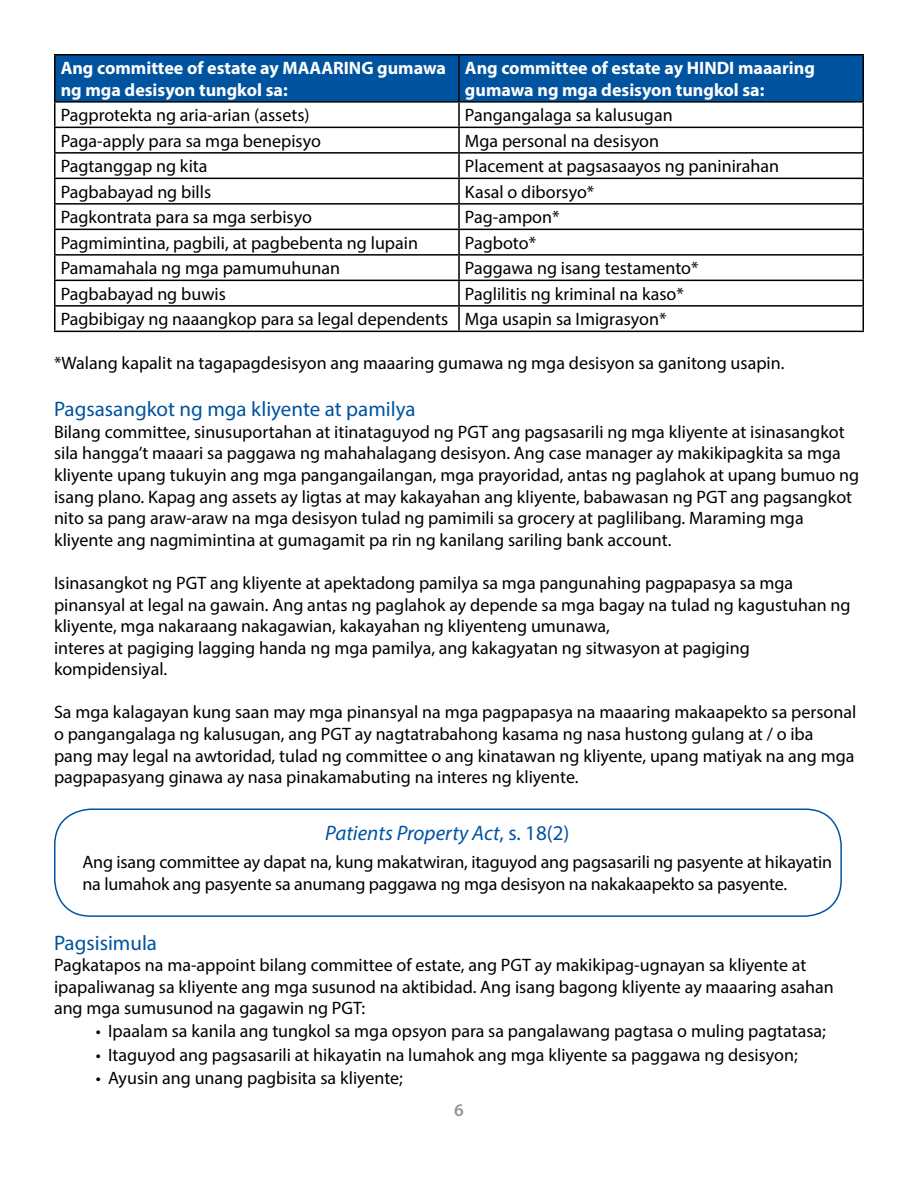
<style>
.page{position:relative;width:918px;height:1188px;background:#fff}
.page>*{position:absolute;margin:0;border:0;box-sizing:border-box;transform-origin:0 0}
.t1{font:21px "Myriad Pro";color:#00539f}
.t2{font:italic 21px "Myriad Pro";color:#0054a4}
.t3{font:18px/21.6px "Myriad Pro";color:#000}
.t4{font:700 18px/21.6px "Myriad Pro";color:#fff}
.t5{font:600 18px "Myriad Pro";color:#939598}
.s1{font-style:normal}
</style>
<div class="page">
<div style="left:56px;top:56px;width:806px;height:45px;background:#00539f"></div>
<hr style="left:54px;top:54px;width:405px;height:2px;background:#000">
<hr style="left:54px;top:56px;width:2px;height:45px;background:#000">
<hr style="left:459px;top:54px;width:405px;height:2px;background:#000">
<hr style="left:458px;top:56px;width:2px;height:45px;background:#000">
<hr style="left:862px;top:56px;width:2px;height:45px;background:#000">
<hr style="left:54px;top:101px;width:405px;height:2px;background:#000">
<hr style="left:54px;top:103px;width:2px;height:24px;background:#000">
<hr style="left:459px;top:101px;width:405px;height:2px;background:#000">
<hr style="left:458px;top:103px;width:2px;height:24px;background:#000">
<hr style="left:862px;top:103px;width:2px;height:24px;background:#000">
<hr style="left:54px;top:127px;width:405px;height:1px;background:#000">
<hr style="left:54px;top:128px;width:2px;height:24px;background:#000">
<hr style="left:459px;top:127px;width:405px;height:1px;background:#000">
<hr style="left:458px;top:128px;width:2px;height:24px;background:#000">
<hr style="left:862px;top:128px;width:2px;height:24px;background:#000">
<hr style="left:54px;top:152px;width:405px;height:2px;background:#000">
<hr style="left:54px;top:154px;width:2px;height:24px;background:#000">
<hr style="left:459px;top:152px;width:405px;height:2px;background:#000">
<hr style="left:458px;top:154px;width:2px;height:24px;background:#000">
<hr style="left:862px;top:154px;width:2px;height:24px;background:#000">
<hr style="left:54px;top:178px;width:405px;height:1px;background:#000">
<hr style="left:54px;top:179px;width:2px;height:24px;background:#000">
<hr style="left:459px;top:178px;width:405px;height:1px;background:#000">
<hr style="left:458px;top:179px;width:2px;height:24px;background:#000">
<hr style="left:862px;top:179px;width:2px;height:24px;background:#000">
<hr style="left:54px;top:203px;width:405px;height:2px;background:#000">
<hr style="left:54px;top:205px;width:2px;height:24px;background:#000">
<hr style="left:459px;top:203px;width:405px;height:2px;background:#000">
<hr style="left:458px;top:205px;width:2px;height:24px;background:#000">
<hr style="left:862px;top:205px;width:2px;height:24px;background:#000">
<hr style="left:54px;top:229px;width:405px;height:1px;background:#000">
<hr style="left:54px;top:230px;width:2px;height:24px;background:#000">
<hr style="left:459px;top:229px;width:405px;height:1px;background:#000">
<hr style="left:458px;top:230px;width:2px;height:24px;background:#000">
<hr style="left:862px;top:230px;width:2px;height:24px;background:#000">
<hr style="left:54px;top:254px;width:405px;height:2px;background:#000">
<hr style="left:54px;top:256px;width:2px;height:24px;background:#000">
<hr style="left:459px;top:254px;width:405px;height:2px;background:#000">
<hr style="left:458px;top:256px;width:2px;height:24px;background:#000">
<hr style="left:862px;top:256px;width:2px;height:24px;background:#000">
<hr style="left:54px;top:280px;width:405px;height:1px;background:#000">
<hr style="left:54px;top:281px;width:2px;height:24px;background:#000">
<hr style="left:459px;top:280px;width:405px;height:1px;background:#000">
<hr style="left:458px;top:281px;width:2px;height:24px;background:#000">
<hr style="left:862px;top:281px;width:2px;height:24px;background:#000">
<hr style="left:54px;top:305px;width:405px;height:2px;background:#000">
<hr style="left:54px;top:307px;width:2px;height:24px;background:#000">
<hr style="left:459px;top:305px;width:405px;height:2px;background:#000">
<hr style="left:458px;top:307px;width:2px;height:24px;background:#000">
<hr style="left:862px;top:307px;width:2px;height:24px;background:#000">
<hr style="left:54px;top:331px;width:405px;height:1px;background:#000">
<hr style="left:459px;top:331px;width:405px;height:1px;background:#000">
<div style="left:54px;top:808px;width:788px;height:109px;border:2px solid #0054a4;border-radius:36px"></div>
<p class="t4" style="left:61px;top:57px;width:387px">Ang committee of estate ay MAAARING gumawa ng mga desisyon tungkol sa:</p>
<p class="t4" style="left:465px;top:57px;width:351px">Ang committee of estate ay HINDI maaaring gumawa ng mga desisyon tungkol sa:</p>
<p class="t3" style="left:61px;top:104px;width:250px">Pagprotekta ng aria-arian (assets)</p>
<p class="t3" style="left:465px;top:104px;width:209px">Pangangalaga sa kalusugan</p>
<p class="t3" style="left:61px;top:130px;width:262px">Paga-apply para sa mga benepisyo</p>
<p class="t3" style="left:465px;top:130px;width:196px">Mga personal na desisyon</p>
<p class="t3" style="left:61px;top:155px;width:148px">Pagtanggap ng kita</p>
<p class="t3" style="left:465px;top:155px;width:316px">Placement at pagsasaayos ng paninirahan</p>
<p class="t3" style="left:61px;top:181px;width:152px">Pagbabayad ng bills</p>
<p class="t3" style="left:465px;top:181px;width:131px">Kasal o diborsyo*</p>
<p class="t3" style="left:61px;top:206px;width:253px">Pagkontrata para sa mga serbisyo</p>
<p class="t3" style="left:465px;top:206px;width:96px">Pag-ampon*</p>
<p class="t3" style="left:61px;top:232px;width:359px">Pagmimintina, pagbili, at pagbebenta ng lupain</p>
<p class="t3" style="left:465px;top:232px;width:73px">Pagboto*</p>
<p class="t3" style="left:61px;top:257px;width:281px">Pamamahala ng mga pamumuhunan</p>
<p class="t3" style="left:465px;top:257px;width:235px">Paggawa ng isang testamento*</p>
<p class="t3" style="left:61px;top:283px;width:167px">Pagbabayad ng buwis</p>
<p class="t3" style="left:61px;top:281px;width:625px;line-height:25.5px;text-indent:404px">Paglilitis ng kriminal na kaso*<br>Pagbibigay ng naaangkop para sa legal dependents Mga usapin sa Imigrasyon*</p>
<p class="t3" style="left:54px;top:352px;width:732px">*Walang kapalit na tagapagdesisyon ang maaaring gumawa ng mga desisyon sa ganitong usapin.</p>
<p class="t1" style="left:54px;top:396px;width:363px">Pagsasangkot ng mga kliyente at pamilya</p>
<p class="t3" style="left:54px;top:421px;width:807px">Bilang committee, sinusuportahan at itinataguyod ng PGT ang pagsasarili ng mga kliyente at isinasangkot sila hangga’t maaari sa paggawa ng mahahalagang desisyon. Ang case manager ay makikipagkita sa mga kliyente upang tukuyin ang mga pangangailangan, mga prayoridad, antas ng paglahok at upang bumuo ng isang plano. Kapag ang assets ay ligtas at may kakayahan ang kliyente, babawasan ng PGT ang pagsangkot nito sa pang araw-araw na mga desisyon tulad ng pamimili sa grocery at paglilibang. Maraming mga kliyente ang nagmimintina at gumagamit pa rin ng kanilang sariling bank account.</p>
<p class="t3" style="left:54px;top:572px;width:798px">Isinasangkot ng PGT ang kliyente at apektadong pamilya sa mga pangunahing pagpapasya sa mga pinansyal at legal na gawain. Ang antas ng paglahok ay depende sa mga bagay na tulad ng kagustuhan ng kliyente, mga nakaraang nakagawian, kakayahan ng kliyenteng umunawa,<br>interes at pagiging lagging handa ng mga pamilya, ang kakagyatan ng sitwasyon at pagiging kompidensiyal.</p>
<p class="t3" style="left:54px;top:701px;width:804px">Sa mga kalagayan kung saan may mga pinansyal na mga pagpapasya na maaaring makaapekto sa personal o pangangalaga ng kalusugan, ang PGT ay nagtatrabahong kasama ng nasa hustong gulang at / o iba pang may legal na awtoridad, tulad ng committee o ang kinatawan ng kliyente, upang matiyak na ang mga pagpapasyang ginawa ay nasa pinakamabuting na interes ng kliyente.</p>
<p class="t2" style="left:325px;top:820px;width:246px">Patients Property Act<span class="s1">, s. 18(2)</span></p>
<p class="t3" style="left:82px;top:851px;width:751px">Ang isang committee ay dapat na, kung makatwiran, itaguyod ang pagsasarili ng pasyente at hikayatin na lumahok ang pasyente sa anumang paggawa ng mga desisyon na nakakaapekto sa pasyente.</p>
<p class="t1" style="left:54px;top:930px;width:105px">Pagsisimula</p>
<p class="t3" style="left:54px;top:954px;width:781px">Pagkatapos na ma-appoint bilang committee of estate, ang PGT ay makikipag-ugnayan sa kliyente at ipapaliwanag sa kliyente ang mga susunod na aktibidad. Ang isang bagong kliyente ay maaaring asahan ang mga sumusunod na gagawin ng PGT:</p>
<p class="t3" style="left:96px;top:1020px;width:731px">• Ipaalam sa kanila ang tungkol sa mga opsyon para sa pangalawang pagtasa o muling pagtatasa;</p>
<p class="t3" style="left:96px;top:1043px;width:703px">• Itaguyod ang pagsasarili at hikayatin na lumahok ang mga kliyente sa paggawa ng desisyon;</p>
<p class="t3" style="left:96px;top:1067px;width:309px">• Ayusin ang unang pagbisita sa kliyente;</p>
<p class="t5" style="left:454px;top:1098px;width:11px">6</p>
</div>
